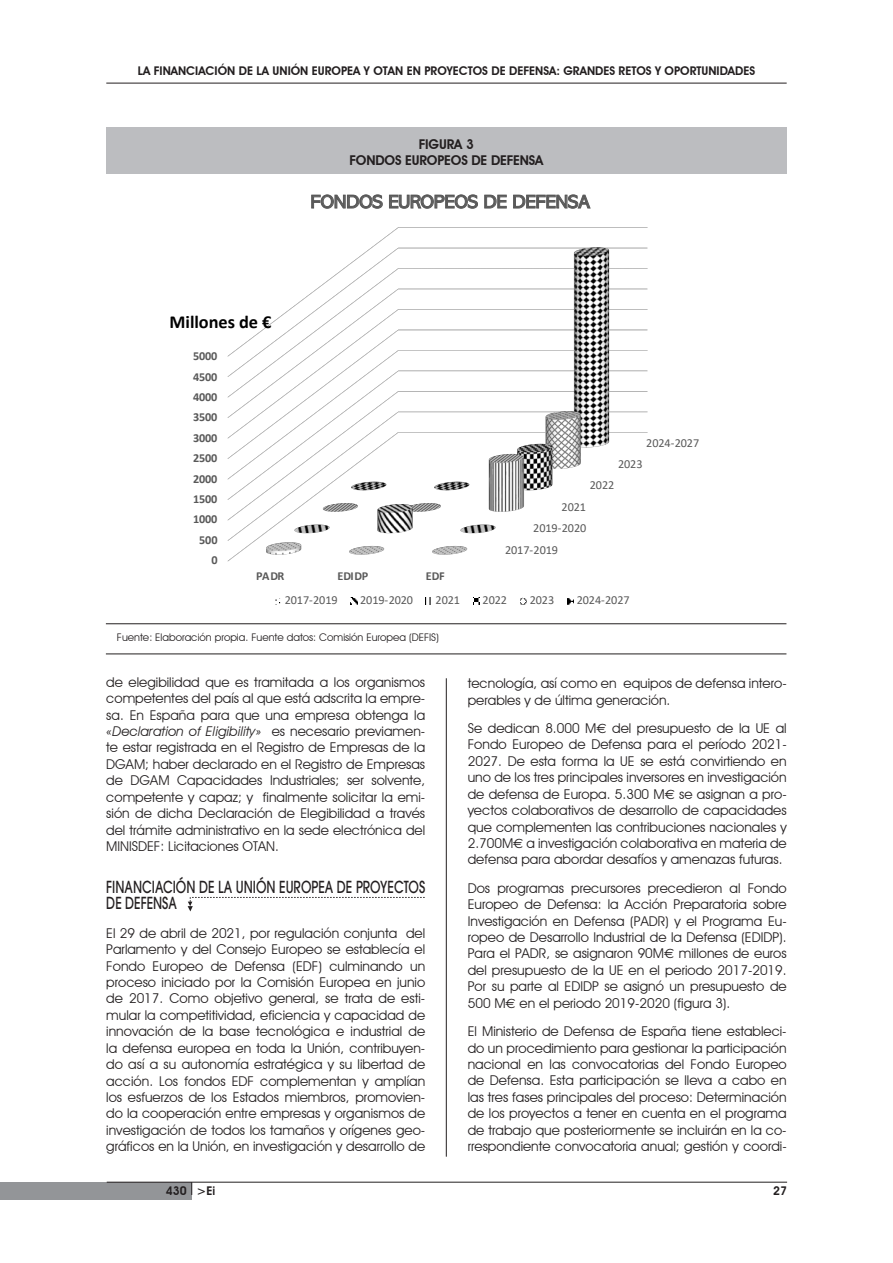
<style>
.page{position:relative;width:893px;height:1263px;background:#fff}
.page>*{position:absolute;margin:0;border:0;box-sizing:border-box;transform-origin:0 0}
.t1{font:18.9px "Abadi";letter-spacing:-.01em;color:#595959}
.t2{font:700 18.3px "Calibri";letter-spacing:-.005em;color:#000}
.t3{font:500 16.5px/16.4px "Avant Garde";color:#231f20;scale:.75 1}
.t4{font:13.5px/16.5px "Avant Garde IT Cby BT";color:#231f20;text-align:justify}
.t5{font:600 13.5px/16.2px "Avant Garde IT Cby BT";letter-spacing:-.01em;color:#231f20;text-align:center}
.t6{font:12.15px "Calibri";letter-spacing:-.005em;color:#595959}
.t7{font:700 12.15px "Calibri";letter-spacing:-.005em;color:#595959}
.t8{font:600 12px "Avant Garde IT Cby BT";color:#231f20}
.t9{font:10.5px "Avant Garde IT Cby BT";color:#231f20}
.s1{font-style:italic}
.s2{font-family:"Euro Sans"}
</style>
<div class="page">
<div style="left:0;top:1182px;width:192px;height:17px;background:#939598"></div>
<svg style="left:191px;top:1183px;width:1px;height:12px"></svg>
<hr style="left:107px;top:1182px;width:680px;height:1px;background:#231f20">
<hr style="left:446px;top:678px;width:1px;height:479px;background:#231f20">
<hr style="left:106px;top:83px;width:681px;height:1px;background:#231f20">
<div style="left:106px;top:128px;width:681px;height:46px;background:#bcbdc0"></div>
<img style="left:228px;top:227px;width:420px;height:335px">
<svg style="left:350px;top:598px;width:7px;height:6px"></svg>
<svg style="left:426px;top:598px;width:5px;height:6px"></svg>
<svg style="left:473px;top:598px;width:7px;height:6px"></svg>
<svg style="left:520px;top:598px;width:7px;height:6px"></svg>
<svg style="left:567px;top:598px;width:7px;height:6px"></svg>
<hr style="left:106px;top:623px;width:680px;height:1px;background:#231f20">
<hr style="left:106px;top:654px;width:680px;height:1px;background:#231f20">
<svg style="left:188px;top:897px;width:237px;height:14px"></svg>
<p class="t8" style="left:138px;top:64px;width:619px">LA FINANCIACIÓN DE LA UNIÓN EUROPEA Y OTAN EN PROYECTOS DE DEFENSA: GRANDES RETOS Y OPORTUNIDADES</p>
<p class="t5" style="left:349px;top:136px;width:195px">FIGURA 3<br>FONDOS EUROPEOS DE DEFENSA</p>
<h1 class="t1" style="left:310px;top:191px;width:281px">FONDOS EUROPEOS DE DEFENSA</h1>
<h2 class="t2" style="left:170px;top:309px;width:104px">Millones de €</h2>
<p class="t7" style="left:193px;top:347px;width:26px">5000</p>
<p class="t7" style="left:193px;top:368px;width:26px">4500</p>
<p class="t7" style="left:193px;top:388px;width:26px">4000</p>
<p class="t7" style="left:193px;top:409px;width:26px">3500</p>
<p class="t7" style="left:193px;top:429px;width:26px">3000</p>
<p class="t7" style="left:193px;top:449px;width:26px">2500</p>
<p class="t7" style="left:193px;top:470px;width:26px">2000</p>
<p class="t7" style="left:193px;top:490px;width:26px">1500</p>
<p class="t7" style="left:193px;top:511px;width:26px">1000</p>
<p class="t7" style="left:199px;top:531px;width:20px">500</p>
<p class="t7" style="left:211px;top:552px;width:8px">0</p>
<p class="t6" style="left:646px;top:434px;width:54px">2024-2027</p>
<p class="t6" style="left:618px;top:456px;width:26px">2023</p>
<p class="t6" style="left:590px;top:477px;width:26px">2022</p>
<p class="t6" style="left:562px;top:498px;width:26px">2021</p>
<p class="t6" style="left:533px;top:520px;width:54px">2019-2020</p>
<p class="t6" style="left:505px;top:541px;width:54px">2017-2019</p>
<p class="t7" style="left:256px;top:567px;width:30px">PADR</p>
<p class="t7" style="left:337px;top:567px;width:32px">EDIDP</p>
<p class="t7" style="left:426px;top:567px;width:20px">EDF</p>
<p class="t6" style="left:285px;top:591px;width:54px">2017-2019</p>
<p class="t6" style="left:360px;top:591px;width:54px">2019-2020</p>
<p class="t6" style="left:436px;top:591px;width:26px">2021</p>
<p class="t6" style="left:483px;top:591px;width:26px">2022</p>
<p class="t6" style="left:530px;top:591px;width:26px">2023</p>
<p class="t6" style="left:577px;top:591px;width:54px">2024-2027</p>
<p class="t9" style="left:117px;top:631px;width:324px">Fuente: Elaboración propia. Fuente datos: Comisión Europea (DEFIS)</p>
<p class="t4" style="left:106px;top:673px;width:320px">de elegibilidad que es tramitada a los organismos competentes del país al que está adscrita la empre&shy;sa. En España para que una empresa obtenga la <span class="s1">«Declaration of Eligibility»</span> es necesario previamen&shy;te estar registrada en el Registro de Empresas de la DGAM; haber declarado en el Registro de Empresas de DGAM Capacidades Industriales; ser solvente, competente y capaz; y finalmente solicitar la emi&shy;sión de dicha Declaración de Elegibilidad a través del trámite administrativo en la sede electrónica del MINISDEF: Licitaciones OTAN.</p>
<p class="t3" style="left:106px;top:879px;width:427px">FINANCIACIÓN DE LA UNIÓN EUROPEA DE PROYECTOS<br>DE DEFENSA</p>
<p class="t4" style="left:106px;top:924px;width:320px">El 29 de abril de 2021, por regulación conjunta del Parlamento y del Consejo Europeo se establecía el Fondo Europeo de Defensa (EDF) culminando un proceso iniciado por la Comisión Europea en junio de 2017. Como objetivo general, se trata de esti&shy;mular la competitividad, eficiencia y capacidad de innovación de la base tecnológica e industrial de la defensa europea en toda la Unión, contribuyen&shy;do así a su autonomía estratégica y su libertad de acción. Los fondos EDF complementan y amplían los esfuerzos de los Estados miembros, promovien&shy;do la cooperación entre empresas y organismos de investigación de todos los tamaños y orígenes geo&shy;gráficos en la Unión, en investigación y desarrollo de</p>
<p class="t4" style="left:468px;top:675px;width:320px">tecnología, así como en equipos de defensa intero&shy;perables y de última generación.</p>
<p class="t4" style="left:468px;top:720px;width:320px">Se dedican 8.000 M<span class="s2">€</span> del presupuesto de la UE al Fondo Europeo de Defensa para el período 2021- 2027. De esta forma la UE se está convirtiendo en uno de los tres principales inversores en investigación de defensa de Europa. 5.300 M<span class="s2">€</span> se asignan a pro&shy;yectos colaborativos de desarrollo de capacidades que complementen las contribuciones nacionales y 2.700M<span class="s2">€</span> a investigación colaborativa en materia de defensa para abordar desafíos y amenazas futuras.</p>
<p class="t4" style="left:468px;top:879px;width:320px">Dos programas precursores precedieron al Fondo Europeo de Defensa: la Acción Preparatoria sobre Investigación en Defensa (PADR) y el Programa Eu&shy;ropeo de Desarrollo Industrial de la Defensa (EDIDP).<br>Para el PADR, se asignaron 90M<span class="s2">€</span> millones de euros del presupuesto de la UE en el periodo 2017-2019.<br>Por su parte al EDIDP se asignó un presupuesto de 500 M<span class="s2">€</span> en el periodo 2019-2020 (figura 3).</p>
<p class="t4" style="left:468px;top:1023px;width:320px">El Ministerio de Defensa de España tiene estableci&shy;do un procedimiento para gestionar la participación nacional en las convocatorias del Fondo Europeo de Defensa. Esta participación se lleva a cabo en las tres fases principales del proceso: Determinación de los proyectos a tener en cuenta en el programa de trabajo que posteriormente se incluirán en la co&shy;rrespondiente convocatoria anual; gestión y coordi-</p>
<p class="t8" style="left:166px;top:1183px;width:51px">430 &gt;Ei</p>
<p class="t8" style="left:773px;top:1183px;width:15px">27</p>
</div>
